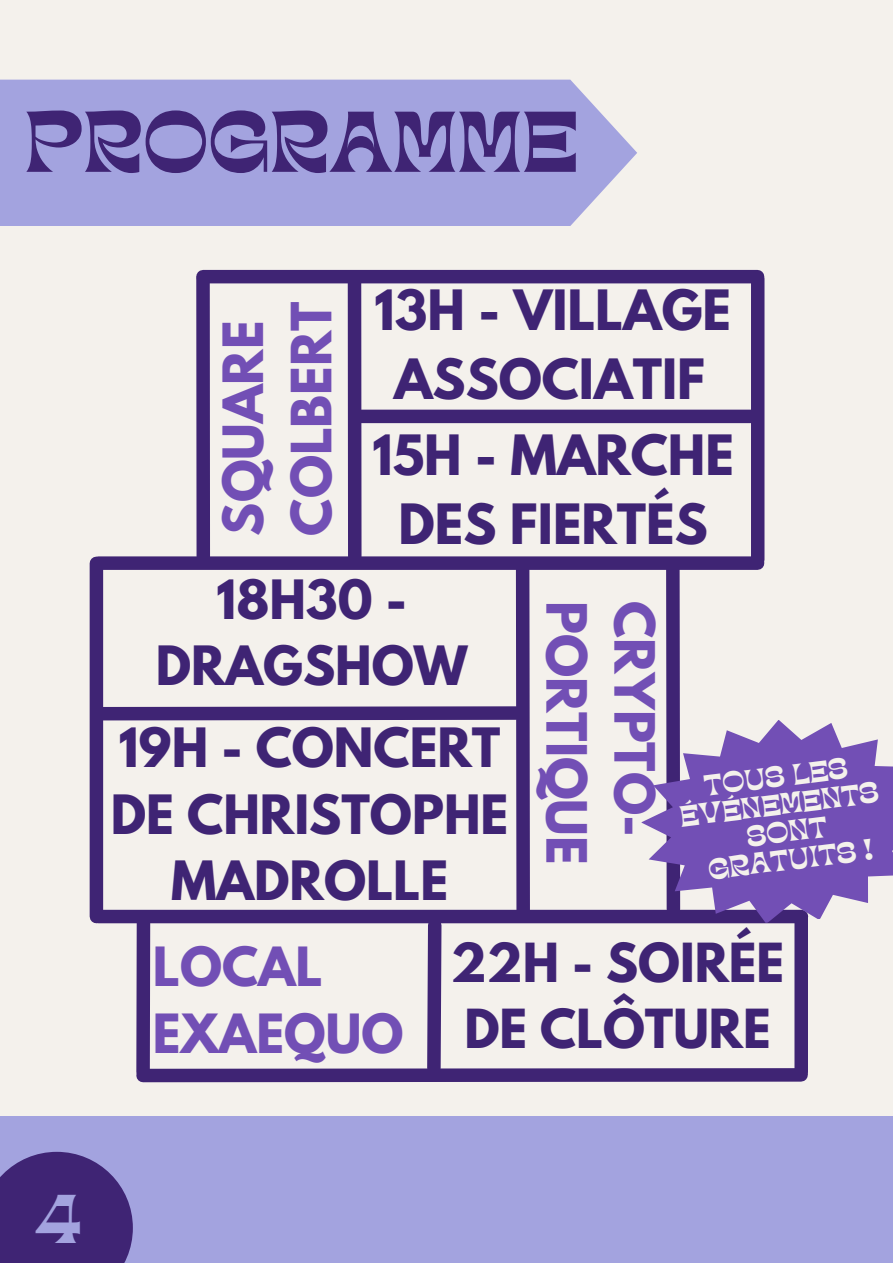
<style>
.page{position:relative;width:893px;height:1264px;background:#fff}
.page>*{position:absolute;margin:0;border:0;box-sizing:border-box;transform-origin:0 0}
.t1{font:60.15px "TANKINDRED Display";color:#3f2474}
.t2{font:700 49.2px/68.8px "League Spartan";color:#3f2474;text-align:center}
.t3{font:700 49.2px/68.2px "League Spartan";color:#724fb5}
.t4{font:48.15px "TANKINDRED Display";color:#a3a3df}
.t5{font:700 48px/66.3px "League Spartan";color:#3f2474;text-align:center}
.t6{font:700 47.85px/66.3px "League Spartan";color:#724fb5}
.t7{font:700 47.7px/66.3px "League Spartan";color:#3f2474}
.t8{font:20.55px/27.9px "TANKINDRED Display";color:#f4f1ec;text-align:center}
</style>
<div class="page">
<div style="left:0;top:0;width:892px;height:1262px;background:#f4f1ec"></div>
<div style="left:0;top:80px;width:637px;height:146px;background:#a3a3df"></div>
<div style="left:0;top:1116px;width:892px;height:146px;background:#a3a3df"></div>
<div style="left:0;top:1151px;width:133px;height:111px;background:#3f2474"></div>
<div style="left:751px;top:278px;width:13px;height:281px;background:#3f2474"></div>
<div style="left:348px;top:283px;width:13px;height:273px;background:#3f2474"></div>
<div style="left:361px;top:409px;width:389px;height:14px;background:#3f2474"></div>
<div style="left:203px;top:270px;width:554px;height:13px;background:#3f2474"></div>
<svg style="left:90px;top:556px;width:718px;height:527px"></svg>
<div style="left:196px;top:278px;width:14px;height:278px;background:#3f2474"></div>
<div style="left:136px;top:922px;width:14px;height:150px;background:#3f2474"></div>
<svg style="left:641px;top:719px;width:251px;height:204px;fill:#724fb5"></svg>
<p class="t1" style="left:25px;top:107px;width:554px">PROGRAMME</p>
<p class="t3" style="left:215px;top:535px;width:235px;rotate:-90deg">SQUARE<br>COLBERT</p>
<p class="t2" style="left:374px;top:282px;width:358px">13H - VILLAGE<br>ASSOCIATIF</p>
<p class="t2" style="left:372px;top:427px;width:363px">15H - MARCHE<br>DES FIERTÉS</p>
<p class="t5" style="left:156px;top:572px;width:313px">18H30 -<br>DRAGSHOW</p>
<p class="t5" style="left:111px;top:721px;width:399px">19H - CONCERT<br>DE CHRISTOPHE<br>MADROLLE</p>
<p class="t3" style="left:662px;top:601px;width:265px;rotate:90deg">CRYPTO-<br>PORTIQUE</p>
<p class="t8" style="left:675px;top:778px;width:202px;rotate:-7deg">TOUS LES<br>ÉVÉNEMENTS<br>SONT<br>GRATUITS !</p>
<p class="t4" style="left:32px;top:1191px;width:51px">4</p>
<p class="t6" style="left:153px;top:940px;width:252px">LOCAL<br>EXAEQUO</p>
<p class="t7" style="left:451px;top:935px;width:335px">22H - SOIRÉE<br>DE CLÔTURE</p>
</div>
